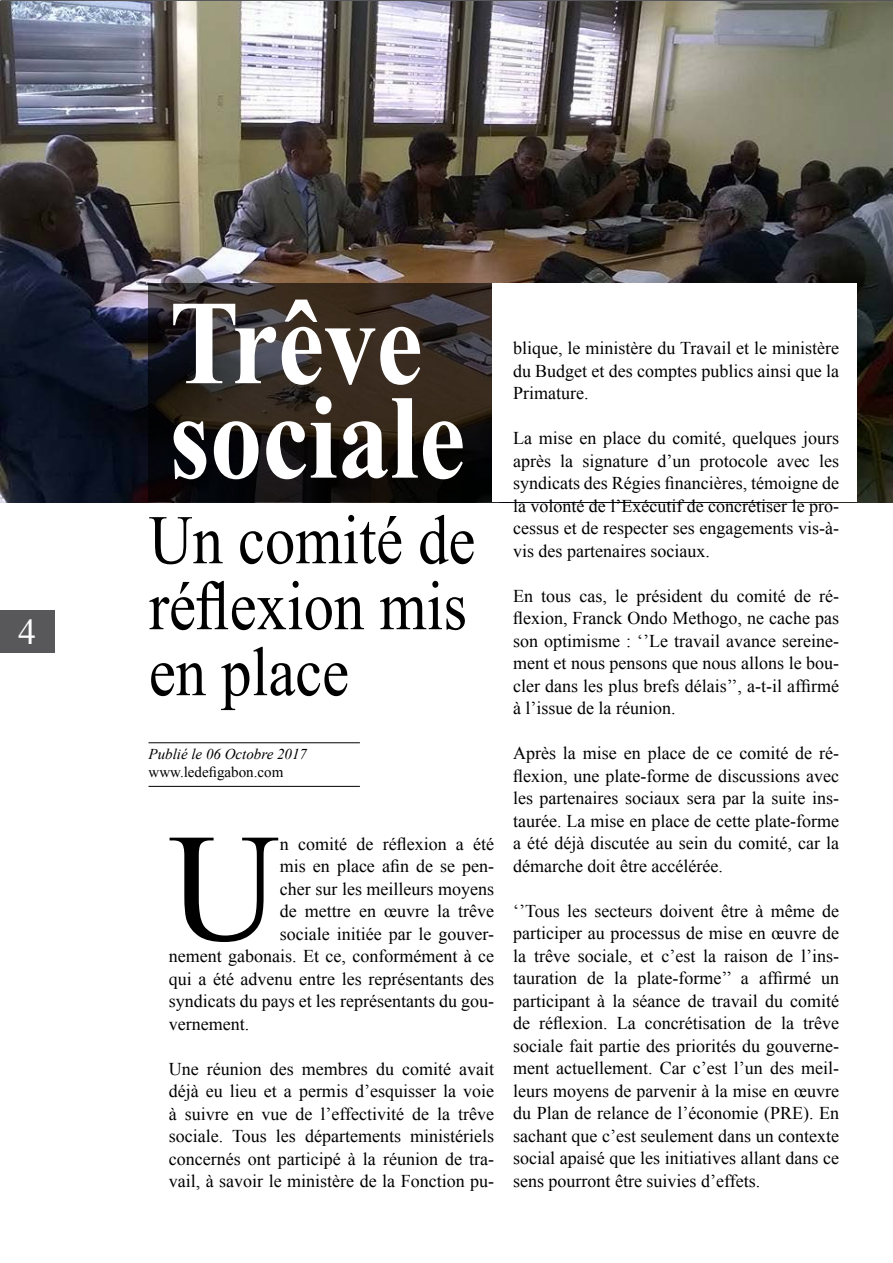
<style>
.page{position:relative;width:893px;height:1263px;background:#fff}
.page>*{position:absolute;margin:0;border:0;box-sizing:border-box;transform-origin:0 0}
.t1{font:153.9px "Times New Roman";color:#000}
.t2{font:700 120px/94.5px "Times New Roman";color:#fff;scale:.87 1}
.t3{font:69.6px/66px "Times New Roman";color:#000;scale:.87 1}
.t4{font:36px "Times New Roman";color:#fff}
.t5{font:18px/22.5px "Times New Roman";color:#000;text-align:justify}
.t6{font:italic 15px "Times New Roman";color:#000}
.t7{font:15px "Times New Roman";color:#000}
</style>
<div class="page">
<div style="left:0;top:610px;width:54px;height:43px;background:#58585a"></div>
<img style="left:1px;top:1px;width:892px;height:501px">
<hr style="left:148px;top:786px;width:212px;height:1px;background:#000">
<hr style="left:148px;top:742px;width:212px;height:1px;background:#000">
<svg style="left:148px;top:284px;width:345px;height:218px;background:#261f1b"></svg>
<div style="left:493px;top:284px;width:364px;height:218px;background:#fff"></div>
<h3 class="t4" style="left:18px;top:606px;width:19px">4</h3>
<h2 class="t2" style="left:169px;top:292px;width:341px">Trêve sociale</h2>
<h3 class="t3" style="left:149px;top:505px;width:377px">Un comité de réflexion mis en place</h3>
<p class="t6" style="left:148px;top:744px;width:160px">Publié le 06 Octobre 2017</p>
<p class="t7" style="left:148px;top:762px;width:136px">www.ledefigabon.com</p>
<h1 class="t1" style="left:169px;top:779px;width:113px">U</h1>
<p class="t5" style="left:280px;top:832px;width:216px">n comité de réflexion a été</p>
<p class="t5" style="left:280px;top:854px;width:216px">mis en place afin de se pen-</p>
<p class="t5" style="left:280px;top:877px;width:216px">cher sur les meilleurs moyens</p>
<p class="t5" style="left:280px;top:899px;width:216px">de mettre en œuvre la trêve</p>
<p class="t5" style="left:280px;top:922px;width:216px">sociale initiée par le gouver-</p>
<p class="t5" style="left:169px;top:944px;width:327px">nement gabonais. Et ce, conformément à ce</p>
<p class="t5" style="left:169px;top:967px;width:327px">qui a été advenu entre les représentants des</p>
<p class="t5" style="left:169px;top:989px;width:327px">syndicats du pays et les représentants du gou-</p>
<p class="t5" style="left:169px;top:1012px;width:82px">vernement.</p>
<p class="t5" style="left:169px;top:1057px;width:327px">Une réunion des membres du comité avait déjà eu lieu et a permis d’esquisser la voie à suivre en vue de l’effectivité de la trêve sociale. Tous les départements ministériels concernés ont participé à la réunion de tra&shy;vail, à savoir le ministère de la Fonction pu-</p>
<p class="t5" style="left:513px;top:336px;width:328px">blique, le ministère du Travail et le ministère du Budget et des comptes publics ainsi que la Primature.</p>
<p class="t5" style="left:513px;top:426px;width:328px">La mise en place du comité, quelques jours après la signature d’un protocole avec les syndicats des Régies financières, témoigne de la volonté de l’Exécutif de concrétiser le pro&shy;cessus et de respecter ses engagements vis-à&shy;vis des partenaires sociaux.</p>
<p class="t5" style="left:513px;top:584px;width:328px">En tous cas, le président du comité de ré&shy;flexion, Franck Ondo Methogo, ne cache pas son optimisme : ‘’Le travail avance sereine&shy;ment et nous pensons que nous allons le bou&shy;cler dans les plus brefs délais’’, a-t-il affirmé à l’issue de la réunion.</p>
<p class="t5" style="left:513px;top:741px;width:328px">Après la mise en place de ce comité de ré&shy;flexion, une plate-forme de discussions avec les partenaires sociaux sera par la suite ins&shy;taurée. La mise en place de cette plate-forme a été déjà discutée au sein du comité, car la démarche doit être accélérée.</p>
<p class="t5" style="left:513px;top:899px;width:328px">‘’Tous les secteurs doivent être à même de participer au processus de mise en œuvre de la trêve sociale, et c’est la raison de l’ins&shy;tauration de la plate-forme’’ a affirmé un participant à la séance de travail du comité de réflexion. La concrétisation de la trêve sociale fait partie des priorités du gouverne&shy;ment actuellement. Car c’est l’un des meil&shy;leurs moyens de parvenir à la mise en œuvre du Plan de relance de l’économie (PRE). En sachant que c’est seulement dans un contexte social apaisé que les initiatives allant dans ce sens pourront être suivies d’effets.</p>
</div>
